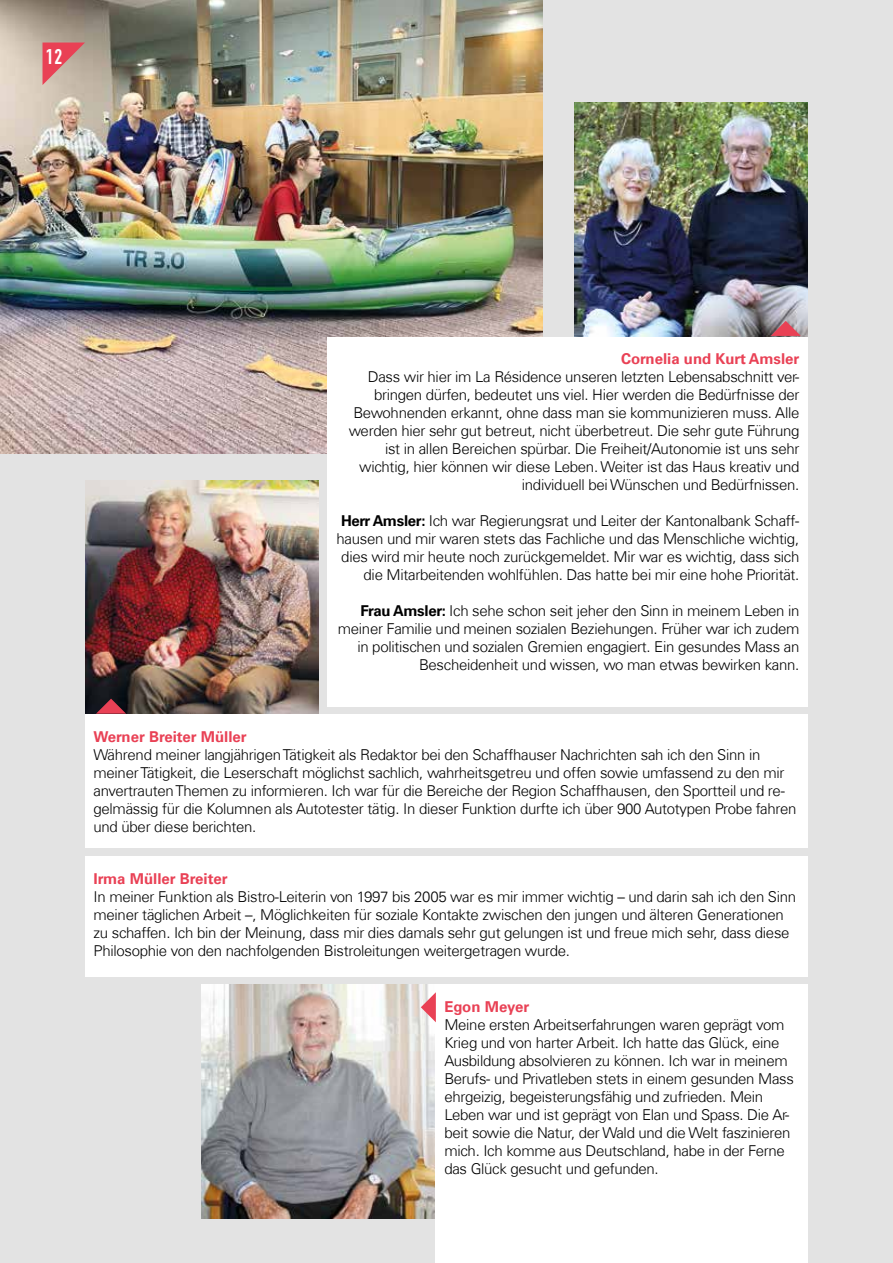
<style>
.page{position:relative;width:893px;height:1263px;background:#e3e3e3}
.page>*{position:absolute;margin:0;border:0;box-sizing:border-box;transform-origin:0 0}
.t1{font:21px "DIN Engschrift Std";color:#fff}
.t2{font:300 15px/18px "Univers Com 45";letter-spacing:-.02em;color:#000;text-align:right}
.t3{font:700 15px "Univers Com 65";color:#e94155}
.s1{font-family:"Univers Com 65";font-weight:700}
</style>
<div class="page">
<img style="left:0;top:0;width:542px;height:453px">
<svg style="left:43px;top:43px;width:42px;height:42px;background:#d57c7d"></svg>
<img style="left:574px;top:103px;width:234px;height:233px">
<img style="left:85px;top:480px;width:234px;height:234px">
<img style="left:202px;top:984px;width:234px;height:234px">
<div style="left:327px;top:336px;width:481px;height:370px;background:#fff"></div>
<div style="left:85px;top:714px;width:723px;height:134px;background:#fff"></div>
<div style="left:85px;top:856px;width:723px;height:120px;background:#fff"></div>
<div style="left:436px;top:984px;width:372px;height:279px;background:#fff"></div>
<svg style="left:771px;top:321px;width:30px;height:15px"></svg>
<svg style="left:96px;top:699px;width:30px;height:15px"></svg>
<svg style="left:421px;top:992px;width:15px;height:30px"></svg>
<h1 class="t1" style="left:46px;top:44px;width:18px">12</h1>
<p class="t3" style="left:621px;top:350px;width:180px">Cornelia und Kurt Amsler</p>
<p class="t2" style="left:349px;top:368px;width:452px">Dass wir hier im La Résidence unseren letzten Lebensabschnitt ver&shy;bringen dürfen, bedeutet uns viel. Hier werden die Bedürfnisse der Bewohnenden erkannt, ohne dass man sie kommunizieren muss. Alle werden hier sehr gut betreut, nicht überbetreut. Die sehr gute Führung ist in allen Bereichen spürbar. Die Freiheit/Autonomie ist uns sehr wichtig, hier können wir diese Leben. Weiter ist das Haus kreativ und individuell bei Wünschen und Bedürfnissen.</p>
<p class="t2" style="left:337px;top:512px;width:464px"><span class="s1">Herr Amsler:</span> Ich war Regierungsrat und Leiter der Kantonalbank Schaff&shy;hausen und mir waren stets das Fachliche und das Menschliche wichtig, dies wird mir heute noch zurückgemeldet. Mir war es wichtig, dass sich die Mitarbeitenden wohlfühlen. Das hatte bei mir eine hohe Priorität.</p>
<p class="t2" style="left:338px;top:602px;width:463px"><span class="s1">Frau Amsler:</span> Ich sehe schon seit jeher den Sinn in meinem Leben in meiner Familie und meinen sozialen Beziehungen. Früher war ich zudem in politischen und sozialen Gremien engagiert. Ein gesundes Mass an Bescheidenheit und wissen, wo man etwas bewirken kann.</p>
<p class="t3" style="left:94px;top:728px;width:155px">Werner Breiter Müller</p>
<p class="t2" style="left:94px;top:746px;width:705px;text-align:left">Während meiner langjährigen Tätigkeit als Redaktor bei den Schaffhauser Nachrichten sah ich den Sinn in meiner Tätigkeit, die Leserschaft möglichst sachlich, wahrheitsgetreu und offen sowie umfassend zu den mir anvertrauten Themen zu informieren. Ich war für die Bereiche der Region Schaffhausen, den Sportteil und re&shy;gelmässig für die Kolumnen als Autotester tätig. In dieser Funktion durfte ich über 900 Autotypen Probe fahren und über diese berichten.</p>
<p class="t3" style="left:94px;top:869px;width:135px">Irma Müller Breiter</p>
<p class="t2" style="left:94px;top:887px;width:704px;text-align:left">In meiner Funktion als Bistro-Leiterin von 1997 bis 2005 war es mir immer wichtig – und darin sah ich den Sinn meiner täglichen Arbeit –, Möglichkeiten für soziale Kontakte zwischen den jungen und älteren Generationen zu schaffen. Ich bin der Meinung, dass mir dies damals sehr gut gelungen ist und freue mich sehr, dass diese Philosophie von den nachfolgenden Bistroleitungen weitergetragen wurde.</p>
<p class="t3" style="left:444px;top:998px;width:86px">Egon Meyer</p>
<p class="t2" style="left:444px;top:1016px;width:351px;text-align:left">Meine ersten Arbeitserfahrungen waren geprägt vom Krieg und von harter Arbeit. Ich hatte das Glück, eine Ausbildung absolvieren zu können. Ich war in meinem Berufs- und Privatleben stets in einem gesunden Mass ehrgeizig, begeisterungsfähig und zufrieden. Mein Leben war und ist geprägt von Elan und Spass. Die Ar&shy;beit sowie die Natur, der Wald und die Welt faszinieren mich. Ich komme aus Deutschland, habe in der Ferne das Glück gesucht und gefunden.</p>
</div>
